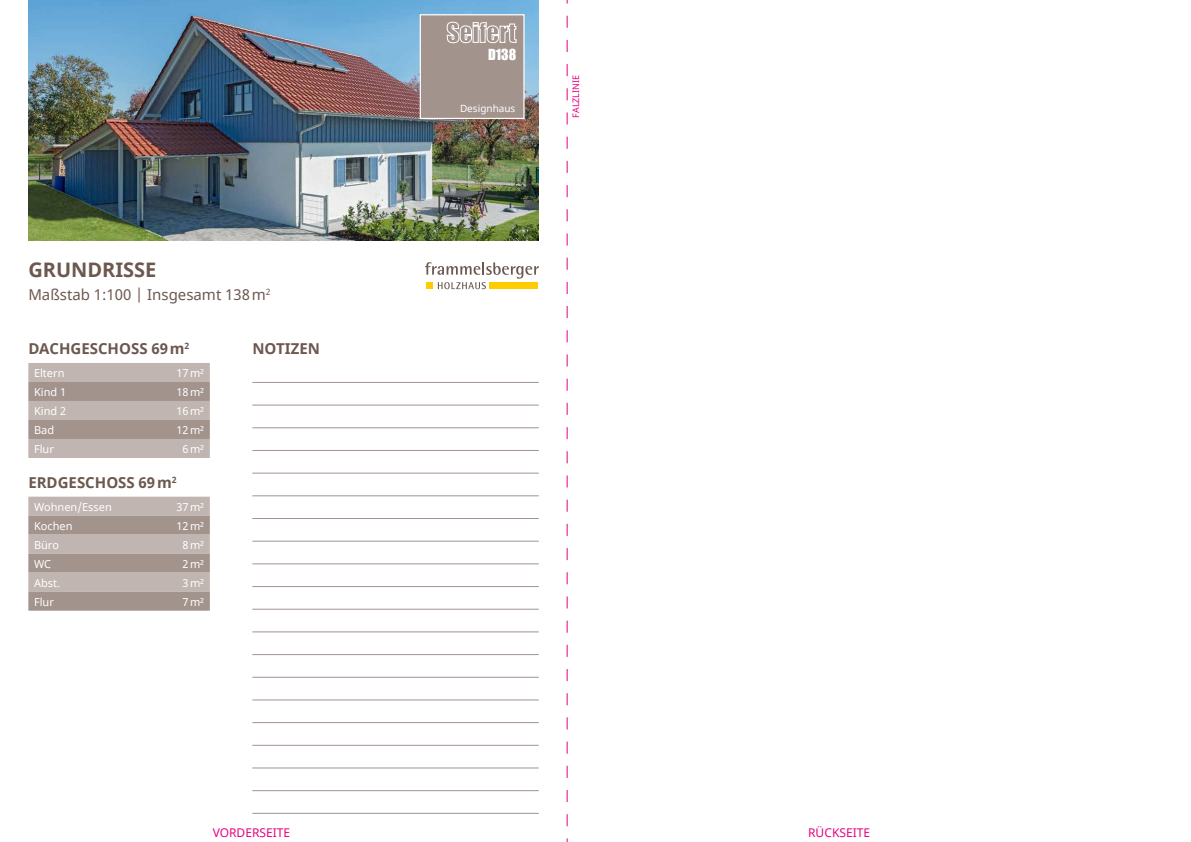
<style>
.page{position:relative;width:1191px;height:842px;background:#fff}
.page>*{position:absolute;margin:0;border:0;box-sizing:border-box;transform-origin:0 0}
.t1{font:700 20px "Noto Sans";color:#6c584f}
.t2{font:700 15px "Noto Sans";color:#6c584f}
.t3{font:15px "Noto Sans";color:#6c584f}
.t4{font:14px "Impact";color:#fff}
.t5{font:12px "Noto Sans";color:#e6007e}
.t6{font:11px "Noto Sans";color:#fff}
.t7{font:10px "Noto Sans";color:#fff}
.t8{font:9px "Noto Sans";color:#e6007e}
</style>
<div class="page">
<div style="left:28px;top:363px;width:182px;height:19px;background:#c0b5b0"></div>
<div style="left:28px;top:382px;width:182px;height:19px;background:#a2938d"></div>
<div style="left:28px;top:401px;width:182px;height:19px;background:#c0b5b0"></div>
<div style="left:28px;top:420px;width:182px;height:19px;background:#a2938d"></div>
<div style="left:28px;top:439px;width:182px;height:19px;background:#c0b5b0"></div>
<img style="left:28px;top:0;width:511px;height:241px">
<svg style="left:425px;top:262px;width:114px;height:27px"></svg>
<div style="left:426px;top:282px;width:7px;height:7px;background:#fc0"></div>
<div style="left:489px;top:282px;width:48px;height:7px;background:#fc0"></div>
<div style="left:420px;top:14px;width:104px;height:105px;background:#a2938d;border:1px solid #fff"></div>
<svg style="left:446px;top:22px;width:71px;height:21px"></svg>
<div style="left:28px;top:497px;width:182px;height:19px;background:#c0b5b0"></div>
<div style="left:28px;top:516px;width:182px;height:19px;background:#a2938d"></div>
<div style="left:28px;top:535px;width:182px;height:19px;background:#c0b5b0"></div>
<div style="left:28px;top:554px;width:182px;height:19px;background:#a2938d"></div>
<div style="left:28px;top:573px;width:182px;height:19px;background:#c0b5b0"></div>
<div style="left:28px;top:592px;width:182px;height:19px;background:#a2938d"></div>
<hr style="left:252px;top:427px;width:287px;height:1px;background:#a2938d">
<hr style="left:252px;top:450px;width:287px;height:1px;background:#a2938d">
<hr style="left:252px;top:473px;width:287px;height:1px;background:#a2938d">
<hr style="left:252px;top:495px;width:287px;height:1px;background:#a2938d">
<hr style="left:252px;top:518px;width:287px;height:1px;background:#a2938d">
<hr style="left:252px;top:541px;width:287px;height:1px;background:#a2938d">
<hr style="left:252px;top:563px;width:287px;height:1px;background:#a2938d">
<hr style="left:252px;top:586px;width:287px;height:1px;background:#a2938d">
<hr style="left:252px;top:609px;width:287px;height:1px;background:#a2938d">
<hr style="left:252px;top:632px;width:287px;height:1px;background:#a2938d">
<hr style="left:252px;top:654px;width:287px;height:1px;background:#a2938d">
<hr style="left:252px;top:677px;width:287px;height:1px;background:#a2938d">
<hr style="left:252px;top:700px;width:287px;height:1px;background:#a2938d">
<hr style="left:252px;top:722px;width:287px;height:1px;background:#a2938d">
<hr style="left:252px;top:745px;width:287px;height:1px;background:#a2938d">
<hr style="left:252px;top:768px;width:287px;height:1px;background:#a2938d">
<hr style="left:252px;top:790px;width:287px;height:1px;background:#a2938d">
<hr style="left:252px;top:813px;width:287px;height:1px;background:#a2938d">
<hr style="left:252px;top:405px;width:287px;height:1px;background:#a2938d">
<hr style="left:252px;top:382px;width:287px;height:1px;background:#a2938d">
<svg style="left:566px;top:0;width:1px;height:842px"></svg>
<h1 class="t1" style="left:28px;top:255px;width:130px">GRUNDRISSE</h1>
<h2 class="t3" style="left:28px;top:284px;width:244px">Maßstab 1:100 | Insgesamt 138m<sup>2</sup></h2>
<h2 class="t2" style="left:28px;top:338px;width:162px">DACHGESCHOSS 69m<sup>2</sup></h2>
<p class="t6" style="left:34px;top:366px;width:32px">Eltern</p>
<p class="t6" style="left:176px;top:366px;width:29px">17m²</p>
<p class="t6" style="left:34px;top:385px;width:34px">Kind 1</p>
<p class="t6" style="left:176px;top:385px;width:29px">18m²</p>
<p class="t6" style="left:34px;top:404px;width:34px">Kind 2</p>
<p class="t6" style="left:176px;top:404px;width:29px">16m²</p>
<p class="t6" style="left:34px;top:423px;width:22px">Bad</p>
<p class="t6" style="left:176px;top:423px;width:29px">12m²</p>
<p class="t6" style="left:34px;top:442px;width:21px">Flur</p>
<p class="t6" style="left:183px;top:442px;width:23px">6m²</p>
<h2 class="t2" style="left:28px;top:472px;width:150px">ERDGESCHOSS 69m<sup>2</sup></h2>
<p class="t6" style="left:34px;top:499px;width:79px">Wohnen/Essen</p>
<p class="t6" style="left:176px;top:499px;width:29px">37m²</p>
<p class="t6" style="left:34px;top:518px;width:40px">Kochen</p>
<p class="t6" style="left:176px;top:518px;width:29px">12m²</p>
<p class="t6" style="left:34px;top:537px;width:27px">Büro</p>
<p class="t6" style="left:183px;top:537px;width:23px">8m²</p>
<p class="t6" style="left:34px;top:556px;width:19px">WC</p>
<p class="t6" style="left:183px;top:556px;width:23px">2m²</p>
<p class="t6" style="left:34px;top:575px;width:27px">Abst.</p>
<p class="t6" style="left:183px;top:575px;width:23px">3m²</p>
<p class="t6" style="left:34px;top:594px;width:21px">Flur</p>
<p class="t6" style="left:183px;top:594px;width:23px">7m²</p>
<h2 class="t2" style="left:252px;top:338px;width:69px">NOTIZEN</h2>
<p class="t4" style="left:488px;top:44px;width:29px">D138</p>
<p class="t7" style="left:460px;top:102px;width:57px">Designhaus</p>
<p class="t8" style="left:569px;top:118px;width:44px;rotate:-90deg">FALZLINIE</p>
<p class="t5" style="left:213px;top:824px;width:79px">VORDERSEITE</p>
<p class="t5" style="left:808px;top:824px;width:63px">RÜCKSEITE</p>
</div>
